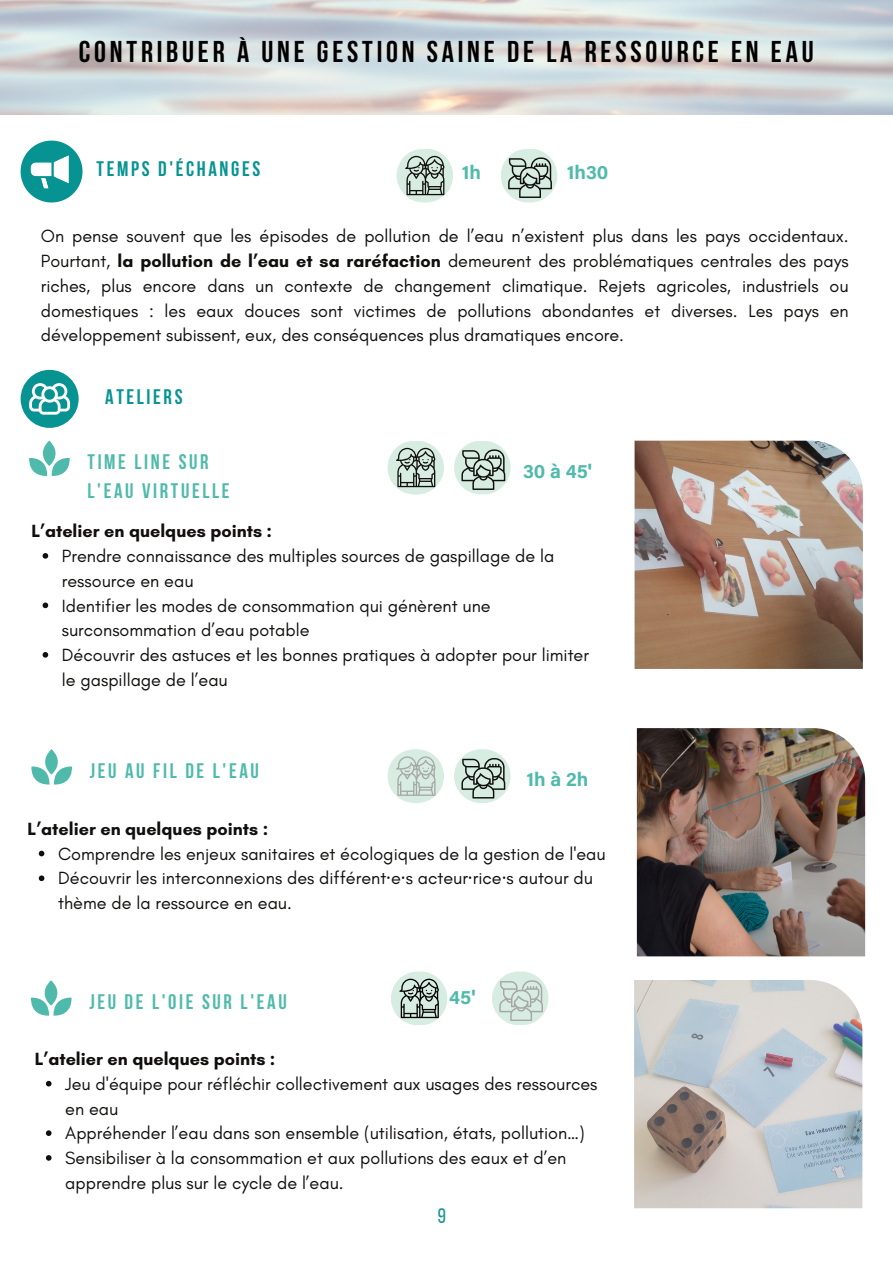
<style>
.page{position:relative;width:893px;height:1264px;background:#fff}
.page>*{position:absolute;margin:0;border:0;box-sizing:border-box;transform-origin:0 0}
.t1{font:700 30px "Bebas Neue";letter-spacing:.125em;color:#000}
.t2{font:700 21px "Bebas Neue";letter-spacing:.125em;color:#4fbaab}
.t3{font:700 21px "Bebas Neue";letter-spacing:.125em;color:#089393}
.t4{font:21px "Bebas Neue";color:#189493}
.t5{font:700 19.5px "Acumin Pro";color:#4fbaab}
.t6{font:18px/24.8px "Glacial Indifference";color:#100f0d}
.t7{font:700 18px "Glacial Indifference";color:#100f0d}
.s1{font-weight:700}
.s2{font-family:"Noto Sans"}
</style>
<div class="page">
<svg style="left:21px;top:370px;width:58px;height:58px"></svg>
<div style="left:396px;top:149px;width:57px;height:53px;background:#d7ede1;border-radius:27px"></div>
<svg style="left:405px;top:156px;width:39px;height:39px"></svg>
<div style="left:500px;top:149px;width:57px;height:53px;background:#d7ede1;border-radius:27px"></div>
<svg style="left:508px;top:157px;width:44px;height:41px"></svg>
<svg style="left:39px;top:850px;width:5px;height:6px"></svg>
<svg style="left:39px;top:875px;width:5px;height:6px"></svg>
<svg style="left:21px;top:141px;width:61px;height:61px"></svg>
<svg style="left:29px;top:440px;width:40px;height:35px"></svg>
<svg style="left:43px;top:553px;width:5px;height:5px"></svg>
<svg style="left:43px;top:602px;width:5px;height:6px"></svg>
<svg style="left:43px;top:652px;width:5px;height:5px"></svg>
<img style="left:634px;top:440px;width:228px;height:229px">
<div style="left:387px;top:440px;width:57px;height:54px;background:#d7ede1;border-radius:27px"></div>
<svg style="left:396px;top:448px;width:39px;height:39px"></svg>
<div style="left:454px;top:440px;width:56px;height:54px;background:#d7ede1;border-radius:27px"></div>
<svg style="left:461px;top:449px;width:44px;height:41px"></svg>
<svg style="left:31px;top:749px;width:41px;height:35px"></svg>
<img style="left:636px;top:728px;width:229px;height:228px">
<div style="left:387px;top:749px;width:57px;height:54px;background:#d7ede1;border-radius:27px"></div>
<svg style="left:396px;top:756px;width:39px;height:39px"></svg>
<div style="left:454px;top:749px;width:56px;height:54px;background:#d7ede1;border-radius:27px"></div>
<svg style="left:461px;top:758px;width:44px;height:40px"></svg>
<svg style="left:31px;top:980px;width:40px;height:35px"></svg>
<div style="left:492px;top:971px;width:56px;height:54px;background:#d7ede1;border-radius:27px"></div>
<svg style="left:499px;top:980px;width:44px;height:40px"></svg>
<img style="left:634px;top:980px;width:228px;height:228px">
<svg style="left:46px;top:1080px;width:6px;height:6px"></svg>
<svg style="left:46px;top:1130px;width:6px;height:5px"></svg>
<svg style="left:46px;top:1155px;width:6px;height:5px"></svg>
<div style="left:391px;top:971px;width:56px;height:54px;background:#d7ede1;border-radius:27px"></div>
<svg style="left:399px;top:978px;width:39px;height:40px"></svg>
<p class="t1" style="left:79px;top:39px;width:736px">CONTRIBUER À UNE GESTION SAINE DE LA RESSOURCE EN EAU</p>
<p class="t3" style="left:97px;top:160px;width:165px">TEMPS D'ÉCHANGES</p>
<p class="t5" style="left:461px;top:165px;width:21px">1h</p>
<p class="t5" style="left:566px;top:164px;width:43px">1h30</p>
<p class="t6" style="left:41px;top:224px;width:809px;text-align:justify">On pense souvent que les épisodes de pollution de l’eau n’existent plus dans les pays occidentaux.<br>Pourtant, <span class="s1">la pollution de l’eau et sa raréfaction</span> demeurent des problématiques centrales des pays riches, plus encore dans un contexte de changement climatique. Rejets agricoles, industriels ou domestiques : les eaux douces sont victimes de pollutions abondantes et diverses. Les pays en développement subissent, eux, des conséquences plus dramatiques encore.</p>
<p class="t3" style="left:105px;top:388px;width:79px">ATELIERS</p>
<p class="t2" style="left:88px;top:453px;width:123px">TIME LINE SUR</p>
<p class="t2" style="left:88px;top:482px;width:144px">L'EAU VIRTUELLE</p>
<p class="t7" style="left:31px;top:520px;width:242px">L’atelier en quelques points :</p>
<p class="t5" style="left:523px;top:463px;width:70px">30 à 45'</p>
<p class="t6" style="left:62px;top:543px;width:494px">Prendre connaissance des multiples sources de gaspillage de la ressource en eau</p>
<p class="t6" style="left:62px;top:593px;width:430px">Identifier les modes de consommation qui génèrent une surconsommation d’eau potable</p>
<p class="t6" style="left:62px;top:642px;width:528px">Découvrir des astuces et les bonnes pratiques à adopter pour limiter le gaspillage de l’eau</p>
<p class="t2" style="left:90px;top:762px;width:170px">JEU AU FIL DE L'EAU</p>
<p class="t7" style="left:28px;top:817px;width:242px">L’atelier en quelques points :</p>
<p class="t5" style="left:526px;top:771px;width:64px">1h à 2h</p>
<p class="t6" style="left:58px;top:841px;width:549px">Comprendre les enjeux sanitaires et écologiques de la gestion de l'eau</p>
<p class="t6" style="left:58px;top:865px;width:536px">Découvrir les interconnexions des différent<span class="s2">·</span>e<span class="s2">·</span>s acteur<span class="s2">·</span>rice<span class="s2">·</span>s autour du thème de la ressource en eau.</p>
<p class="t2" style="left:89px;top:993px;width:199px">JEU DE L'OIE SUR L'EAU</p>
<p class="t5" style="left:449px;top:989px;width:28px">45'</p>
<p class="t7" style="left:35px;top:1048px;width:242px">L’atelier en quelques points :</p>
<p class="t6" style="left:65px;top:1071px;width:533px">Jeu d'équipe pour réfléchir collectivement aux usages des ressources en eau</p>
<p class="t6" style="left:65px;top:1120px;width:521px">Appréhender l’eau dans son ensemble (utilisation, états, pollution…)</p>
<p class="t6" style="left:65px;top:1145px;width:502px">Sensibiliser à la consommation et aux pollutions des eaux et d’en apprendre plus sur le cycle de l’eau.</p>
<p class="t4" style="left:438px;top:1207px;width:10px">9</p>
</div>
